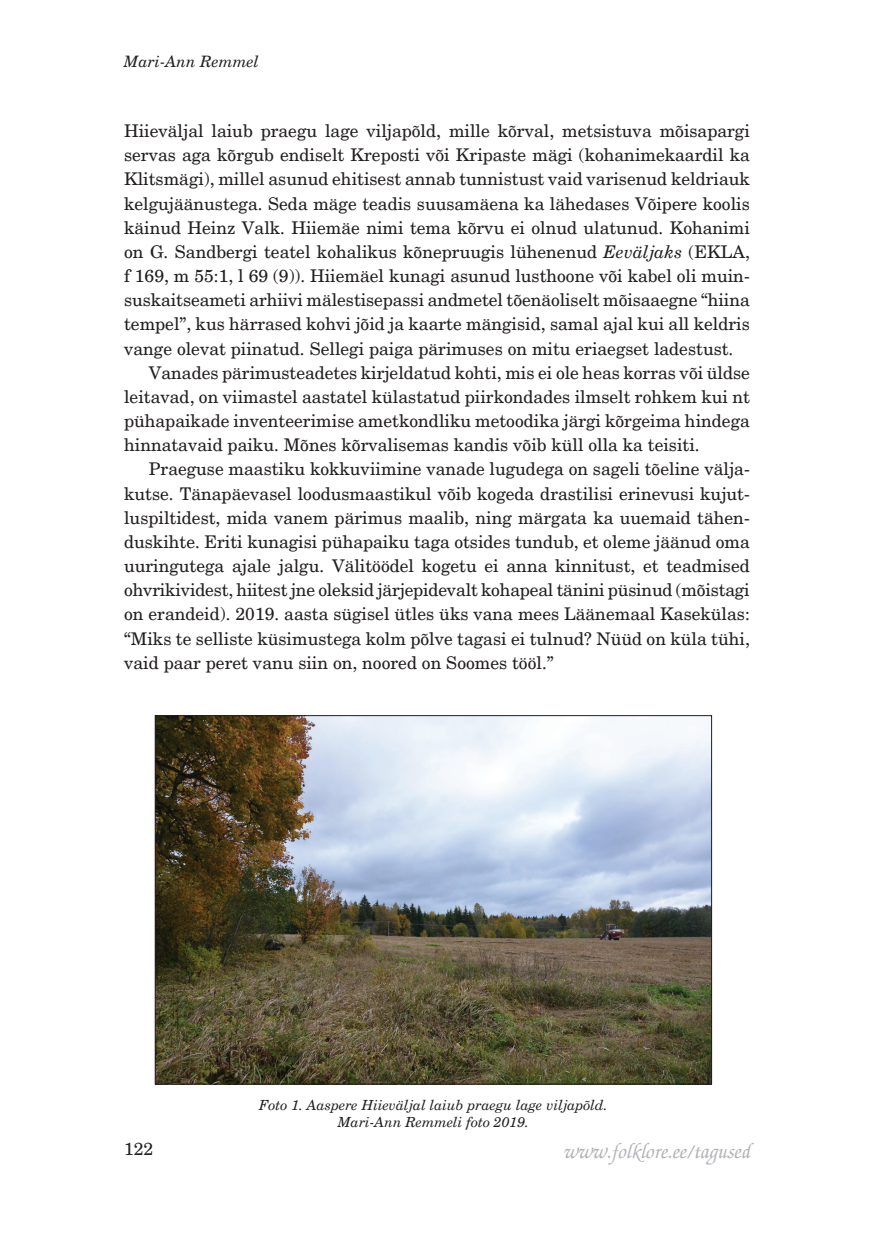
<style>
.page{position:relative;width:874px;height:1241px;background:#fff}
.page>*{position:absolute;margin:0;border:0;box-sizing:border-box;transform-origin:0 0}
.t1{font:italic 500 21px "Zapf Chancery";color:#b2b3b7}
.t2{font:17.5px "New Century Schlbk";color:#231f20}
.t3{font:italic 15.75px "New Century Schlbk";color:#231f20}
.t4{font:italic 14px/16.8px "New Century Schlbk";color:#231f20;text-align:center}
.s1{font-style:italic}
</style>
<div class="page">
<img style="left:157px;top:717px;width:552px;height:365px">
<p class="t3" style="left:124px;top:52px;width:137px">Mari-Ann Remmel</p>
<p class="t2" style="left:124px;top:120px;width:627px">Hiieväljal laiub praegu lage viljapõld, mille kõrval, metsistuva mõisapargi</p>
<p class="t2" style="left:124px;top:144px;width:627px">servas aga kõrgub endiselt Kreposti või Kripaste mägi (kohanimekaardil ka</p>
<p class="t2" style="left:124px;top:169px;width:627px">Klitsmägi), millel asunud ehitisest annab tunnistust vaid varisenud keldriauk</p>
<p class="t2" style="left:124px;top:193px;width:627px">kelgujäänustega. Seda mäge teadis suusamäena ka lähedases Võipere koolis</p>
<p class="t2" style="left:124px;top:217px;width:627px">käinud Heinz Valk. Hiiemäe nimi tema kõrvu ei olnud ulatunud. Kohanimi</p>
<p class="t2" style="left:124px;top:241px;width:627px">on G. Sandbergi teatel kohalikus kõnepruugis lühenenud <span class="s1">Eeväljaks</span> (EKLA,</p>
<p class="t2" style="left:124px;top:265px;width:627px">f 169, m 55:1, l 69 (9)). Hiiemäel kunagi asunud lusthoone või kabel oli muin-</p>
<p class="t2" style="left:124px;top:289px;width:626px">suskaitseameti arhiivi mälestisepassi andmetel tõenäoliselt mõisaaegne “hiina</p>
<p class="t2" style="left:124px;top:313px;width:627px">tempel”, kus härrased kohvi jõid ja kaarte mängisid, samal ajal kui all keldris</p>
<p class="t2" style="left:124px;top:338px;width:610px">vange olevat piinatud. Sellegi paiga pärimuses on mitu eriaegset ladestust.</p>
<p class="t2" style="left:149px;top:362px;width:602px">Vanades pärimusteadetes kirjeldatud kohti, mis ei ole heas korras või üldse</p>
<p class="t2" style="left:124px;top:386px;width:627px">leitavad, on viimastel aastatel külastatud piirkondades ilmselt rohkem kui nt</p>
<p class="t2" style="left:124px;top:410px;width:627px">pühapaikade inventeerimise ametkondliku metoodika järgi kõrgeima hindega</p>
<p class="t2" style="left:124px;top:434px;width:577px">hinnatavaid paiku. Mõnes kõrvalisemas kandis võib küll olla ka teisiti.</p>
<p class="t2" style="left:149px;top:458px;width:602px">Praeguse maastiku kokkuviimine vanade lugudega on sageli tõeline välja-</p>
<p class="t2" style="left:124px;top:483px;width:627px">kutse. Tänapäevasel loodusmaastikul võib kogeda drastilisi erinevusi kujut-</p>
<p class="t2" style="left:124px;top:507px;width:627px">luspiltidest, mida vanem pärimus maalib, ning märgata ka uuemaid tähen-</p>
<p class="t2" style="left:124px;top:531px;width:627px">duskihte. Eriti kunagisi pühapaiku taga otsides tundub, et oleme jäänud oma</p>
<p class="t2" style="left:124px;top:555px;width:627px">uuringutega ajale jalgu. Välitöödel kogetu ei anna kinnitust, et teadmised</p>
<p class="t2" style="left:124px;top:579px;width:626px">ohvrikividest, hiitest jne oleksid järjepidevalt kohapeal tänini püsinud (mõistagi</p>
<p class="t2" style="left:124px;top:603px;width:627px">on erandeid). 2019. aasta sügisel ütles üks vana mees Läänemaal Kasekülas:</p>
<p class="t2" style="left:124px;top:627px;width:627px">“Miks te selliste küsimustega kolm põlve tagasi ei tulnud? Nüüd on küla tühi,</p>
<p class="t2" style="left:124px;top:652px;width:431px">vaid paar peret vanu siin on, noored on Soomes tööl.”</p>
<p class="t4" style="left:259px;top:1096px;width:350px">Foto 1. Aaspere Hiieväljal laiub praegu lage viljapõld.<br>Mari-Ann Remmeli foto 2019.</p>
<p class="t2" style="left:124px;top:1137px;width:31px">122</p>
<p class="t1" style="left:562px;top:1137px;width:188px">www.folklore.ee/tagused</p>
</div>
